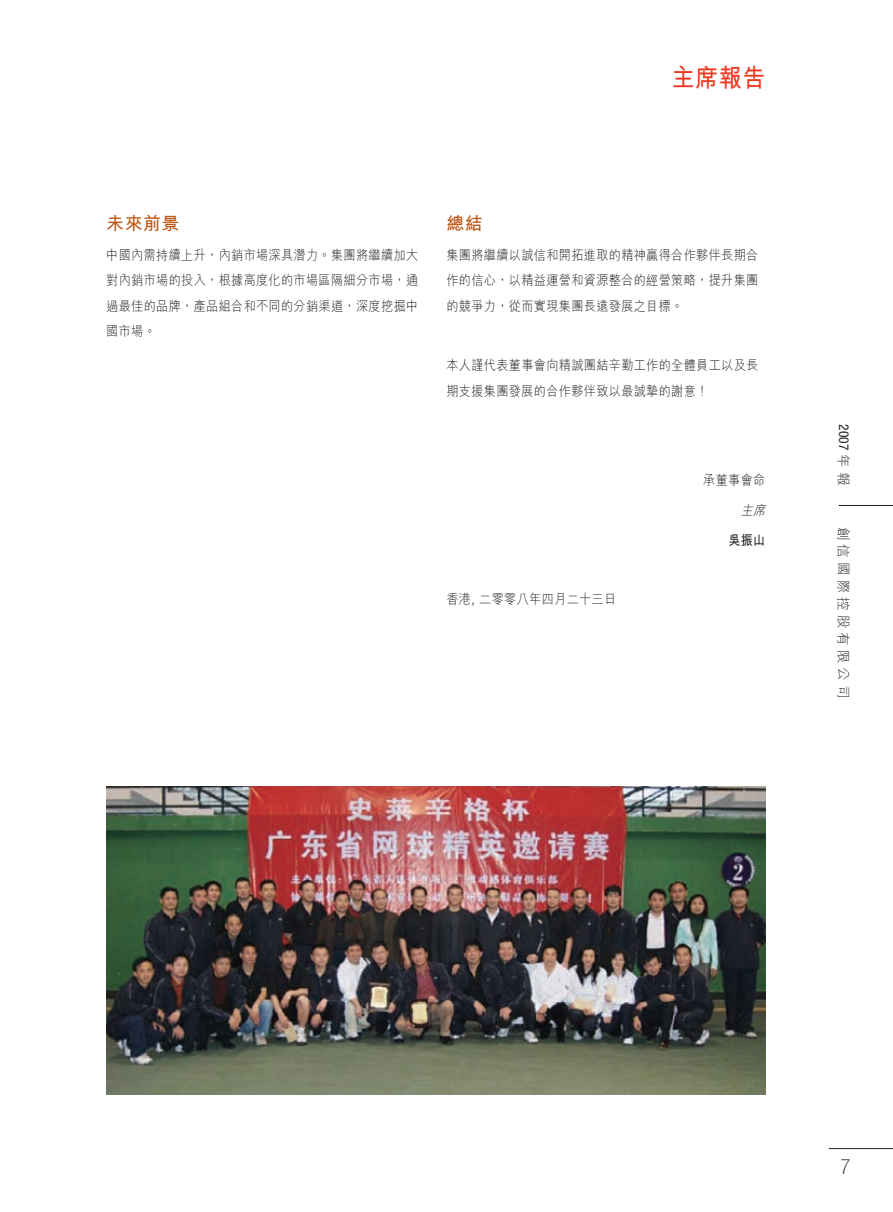
<style>
.page{position:relative;width:893px;height:1212px;background:#fff}
.page>*{position:absolute;margin:0;border:0;box-sizing:border-box;transform-origin:0 0}
.t1{font:700 25.5px "M Hei HK";color:#ef3822;scale:.9 1}
.t2{font:700 18px "M Hei HK";letter-spacing:.025em;color:#bd5715}
.t3{font:300 13.5px/25.5px "M Hei HK";letter-spacing:.03em;color:#231f20;text-align:justify;scale:.9 1}
.t4{font:300 13.5px "M Hei HK";letter-spacing:.3em;color:#231f20}
.t5{font:condensed 13.5px "Helvetica Neue LT Std";color:#231f20}
.t6{font:700 13.5px "M Hei HK";color:#231f20;scale:.9 1}
.t7{font:italic 300 13.5px "M Hei HK";color:#231f20;scale:.9 1}
.s1{font-family:"Helvetica Neue LT Std"}
.s2{font-family:"M Hei HK";font-weight:300;font-stretch:normal}
</style>
<div class="page">
<hr style="left:839px;top:505px;width:54px;height:1px;background:#231f20">
<hr style="left:829px;top:1148px;width:64px;height:1px;background:#231f20">
<img style="left:106px;top:787px;width:659px;height:307px">
<p class="t1" style="left:672px;top:59px;width:106px">主席報告</p>
<p class="t2" style="left:106px;top:210px;width:75px">未來前景</p>
<p class="t3" style="left:106px;top:241px;width:348px">中國內需持續上升，內銷市場深具潛力。集團將繼續加大對內銷市場的投入，根據高度化的市場區隔細分市場，通過最佳的品牌，產品組合和不同的分銷渠道，深度挖掘中國市場。</p>
<p class="t2" style="left:446px;top:210px;width:38px">總結</p>
<p class="t3" style="left:446px;top:241px;width:348px">集團將繼續以誠信和開拓進取的精神贏得合作夥伴長期合作的信心，以精益運營和資源整合的經營策略，提升集團的競爭力，從而實現集團長遠發展之目標。</p>
<p class="t3" style="left:446px;top:352px;width:348px">本人謹代表董事會向精誠團結辛勤工作的全體員工以及長期支援集團發展的合作夥伴致以最誠摯的謝意！</p>
<p class="t3" style="left:446px;top:586px;width:190px">香港<span class="s1">,</span> 二零零八年四月二十三日</p>
<p class="t3" style="left:703px;top:467px;width:71px">承董事會命</p>
<p class="t7" style="left:741px;top:500px;width:33px">主席</p>
<p class="t6" style="left:728px;top:530px;width:43px">吳振山</p>
<p class="t5" style="left:852px;top:424px;width:62px;rotate:90deg">2007 <span class="s2">年報</span></p>
<p class="t4" style="left:853px;top:527px;width:173px;rotate:90deg">創信國際控股有限公司</p>
</div>
